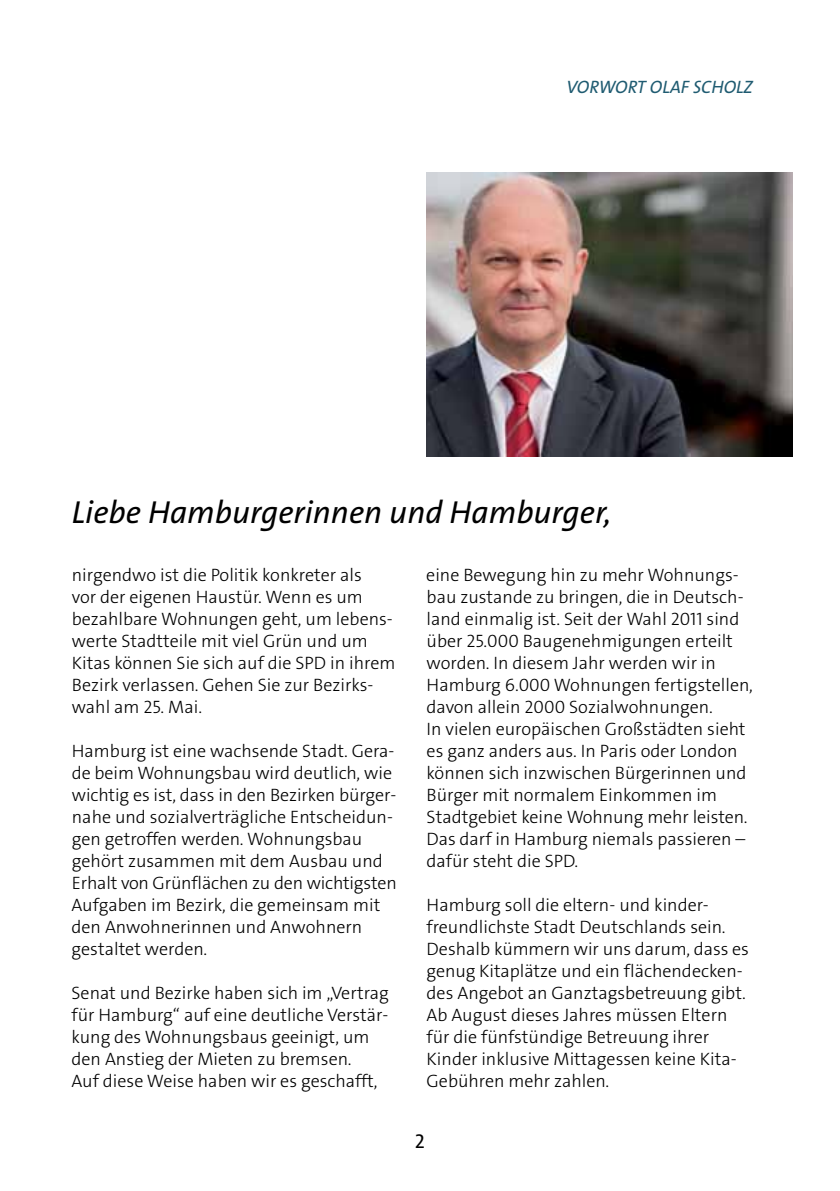
<style>
.page{position:relative;width:840px;height:1191px;background:#fff}
.page>*{position:absolute;margin:0;border:0;box-sizing:border-box;transform-origin:0 0}
.t1{font:italic 32px "SPD The Sans";color:#000}
.t2{font:20px "SPD The Sans Versal";color:#000}
.t3{font:300 18px/22px "SPD The Sans";color:#000}
.t4{font:italic 18px "SPD The Sans";color:#1f5b71}
</style>
<div class="page">
<img style="left:426px;top:173px;width:366px;height:283px">
<p class="t4" style="left:566px;top:75px;width:188px">VORWORT OLAF SCHOLZ</p>
<h1 class="t1" style="left:72px;top:492px;width:540px">Liebe Hamburgerinnen und Hamburger,</h1>
<p class="t3" style="left:72px;top:564px;width:325px">nirgendwo ist die Politik konkreter als<br>vor der eigenen Haustür. Wenn es um bezahlbare Wohnungen geht, um lebens&shy;werte Stadtteile mit viel Grün und um Kitas können Sie sich auf die SPD in ihrem Bezirk verlassen. Gehen Sie zur Bezirks&shy;wahl am 25. Mai.</p>
<p class="t3" style="left:71px;top:740px;width:326px">Hamburg ist eine wachsende Stadt. Gera&shy;de beim Wohnungsbau wird deutlich, wie wichtig es ist, dass in den Bezirken bürger - nahe und sozialverträgliche Entscheidun&shy;gen getroffen werden. Wohnungsbau gehört zusammen mit dem Ausbau und Erhalt von Grünflächen zu den wichtigsten Aufgaben im Bezirk, die gemeinsam mit den Anwohnerinnen und Anwohnern gestaltet werden.</p>
<p class="t3" style="left:71px;top:982px;width:318px">Senat und Bezirke haben sich im „Vertrag für Hamburg“ auf eine deutliche Verstär&shy;kung des Wohnungsbaus geeinigt, um den Anstieg der Mieten zu bremsen.<br>Auf diese Weise haben wir es geschafft,</p>
<p class="t3" style="left:426px;top:564px;width:328px">eine Bewegung hin zu mehr Wohnungs&shy;bau zustande zu bringen, die in Deutsch&shy;land einmalig ist. Seit der Wahl 2011 sind über 25.000 Baugenehmigungen erteilt worden. In diesem Jahr werden wir in Hamburg 6.000 Wohnungen fertigstellen, davon allein 2000 Sozialwohnungen.<br>In vielen europäischen Großstädten sieht es ganz anders aus. In Paris oder London können sich inzwischen Bürgerinnen und Bürger mit normalem Einkommen im Stadtgebiet keine Wohnung mehr leisten.<br>Das darf in Hamburg niemals passieren – dafür steht die SPD.</p>
<p class="t3" style="left:426px;top:894px;width:323px">Hamburg soll die eltern- und kinder&shy;freundlichste Stadt Deutschlands sein.<br>Deshalb kümmern wir uns darum, dass es genug Kitaplätze und ein flächendecken&shy;des Angebot an Ganztagsbetreuung gibt.<br>Ab August dieses Jahres müssen Eltern für die fünfstündige Betreuung ihrer Kinder inklusive Mittagessen keine Kita-Gebühren mehr zahlen.</p>
<p class="t2" style="left:414px;top:1128px;width:12px">2</p>
</div>
